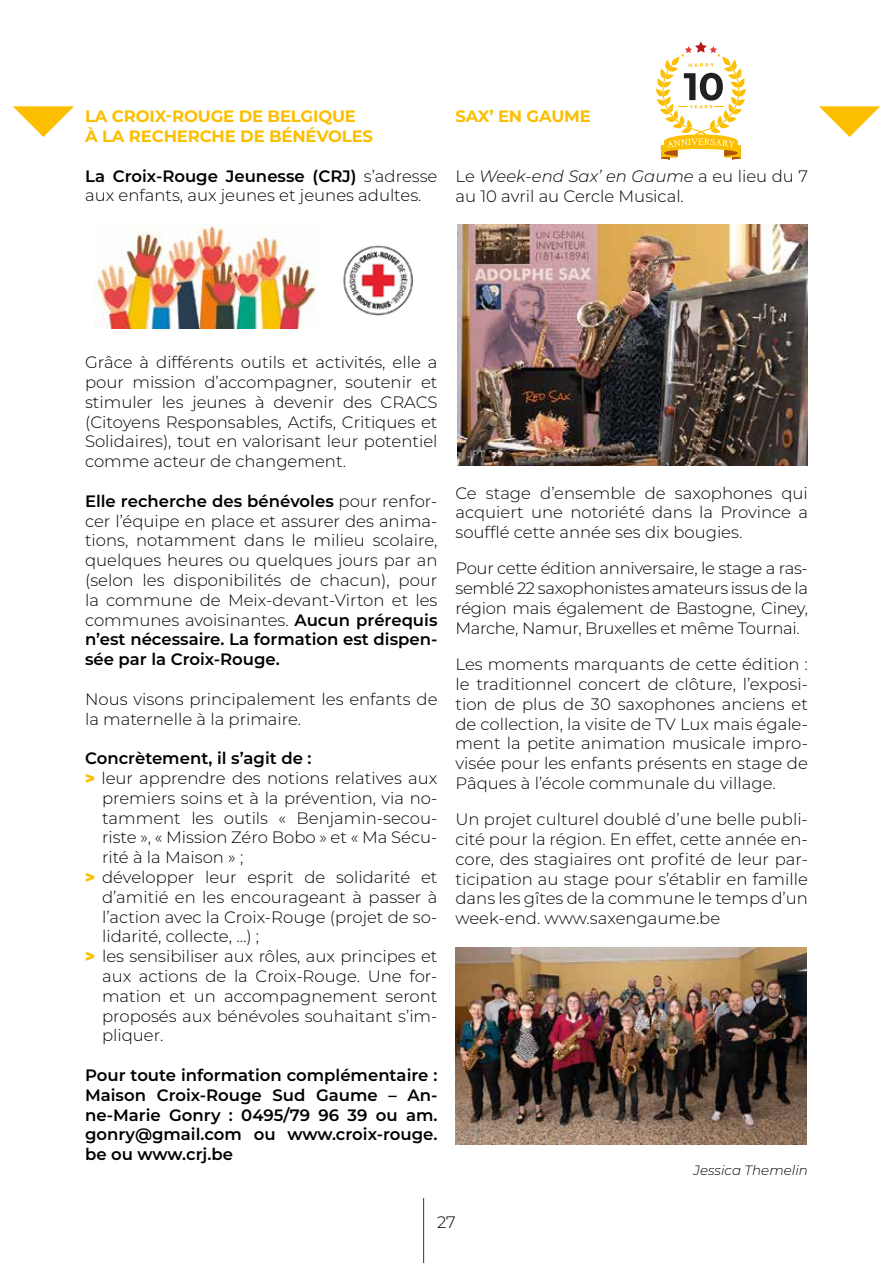
<style>
.page{position:relative;width:893px;height:1263px;background:#fff}
.page>*{position:absolute;margin:0;border:0;box-sizing:border-box;transform-origin:0 0}
.t1{font:300 16.5px/19.8px "Montserrat";color:#000;text-align:justify}
.t2{font:600 16.5px/19.8px "Montserrat";color:#000;text-align:justify}
.t3{font:700 16.5px/19.8px "Montserrat";letter-spacing:-.01em;color:#fcbf00}
.t4{font:italic 300 13.5px "Montserrat";color:#000}
.s1{font-weight:600}
.s2{font-style:italic}
.s3{font-weight:900;font-size:16.2px;color:#fcbf00}
</style>
<div class="page">
<hr style="left:423px;top:1198px;width:1px;height:65px;background:#004283">
<img style="left:94px;top:225px;width:224px;height:103px">
<img style="left:455px;top:947px;width:351px;height:198px">
<svg style="left:819px;top:106px;width:61px;height:31px"></svg>
<img style="left:457px;top:224px;width:351px;height:242px">
<img style="left:343px;top:245px;width:70px;height:71px">
<svg style="left:13px;top:106px;width:61px;height:31px"></svg>
<svg style="left:656px;top:41px;width:90px;height:120px"></svg>
<p class="t3" style="left:85px;top:106px;width:290px">LA CROIX-ROUGE DE BELGIQUE<br>À LA RECHERCHE DE BÉNÉVOLES</p>
<p class="t1" style="left:85px;top:165px;width:354px"><span class="s1">La Croix-Rouge Jeunesse (CRJ)</span> s’adresse aux enfants, aux jeunes et jeunes adultes.</p>
<p class="t3" style="left:455px;top:106px;width:137px">SAX’ EN GAUME</p>
<p class="t1" style="left:455px;top:165px;width:354px">Le <span class="s2">Week-end Sax’ en Gaume</span> a eu lieu du 7 au 10 avril au Cercle Musical.</p>
<p class="t1" style="left:85px;top:352px;width:354px">Grâce à différents outils et activités, elle a pour mission d’accompagner, soutenir et stimuler les jeunes à devenir des CRACS (Citoyens Responsables, Actifs, Critiques et Solidaires), tout en valorisant leur potentiel comme acteur de changement.</p>
<p class="t1" style="left:85px;top:490px;width:354px"><span class="s1">Elle recherche des bénévoles</span> pour renfor&shy;cer l’équipe en place et assurer des anima&shy;tions, notamment dans le milieu scolaire, quelques heures ou quelques jours par an (selon les disponibilités de chacun), pour la commune de Meix-devant-Virton et les communes avoisinantes. <span class="s1">Aucun prérequis n’est nécessaire. La formation est dispen&shy;sée par la Croix-Rouge.</span></p>
<p class="t1" style="left:85px;top:688px;width:354px">Nous visons principalement les enfants de la maternelle à la primaire.</p>
<p class="t2" style="left:85px;top:748px;width:228px">Concrètement, il s’agit de :</p>
<p class="t1" style="left:85px;top:768px;width:354px"><span class="s3">&gt;</span> leur apprendre des notions relatives aux</p>
<p class="t1" style="left:102px;top:787px;width:337px">premiers soins et à la prévention, via no-</p>
<p class="t1" style="left:102px;top:807px;width:337px">tamment les outils « Benjamin-secou-</p>
<p class="t1" style="left:102px;top:827px;width:337px">riste », « Mission Zéro Bobo » et « Ma Sécu-</p>
<p class="t1" style="left:102px;top:847px;width:143px">rité à la Maison » ;</p>
<p class="t1" style="left:85px;top:867px;width:354px"><span class="s3">&gt;</span> développer leur esprit de solidarité et</p>
<p class="t1" style="left:102px;top:886px;width:337px">d’amitié en les encourageant à passer à</p>
<p class="t1" style="left:102px;top:906px;width:337px">l’action avec la Croix-Rouge (projet de so-</p>
<p class="t1" style="left:102px;top:926px;width:159px">lidarité, collecte, …) ;</p>
<p class="t1" style="left:85px;top:946px;width:354px"><span class="s3">&gt;</span> les sensibiliser aux rôles, aux principes et</p>
<p class="t1" style="left:102px;top:966px;width:337px">aux actions de la Croix-Rouge. Une for-</p>
<p class="t1" style="left:102px;top:985px;width:337px">mation et un accompagnement seront</p>
<p class="t1" style="left:102px;top:1005px;width:337px">proposés aux bénévoles souhaitant s’im-</p>
<p class="t1" style="left:102px;top:1025px;width:63px">pliquer.</p>
<p class="t2" style="left:85px;top:1064px;width:354px">Pour toute information complémentaire :<br>Maison Croix-Rouge Sud Gaume – An&shy;ne-Marie Gonry : 0495/79 96 39 ou am. gonry@gmail.com ou www.croix-rouge. be ou www.crj.be</p>
<p class="t1" style="left:455px;top:482px;width:354px">Ce stage d’ensemble de saxophones qui acquiert une notoriété dans la Province a soufflé cette année ses dix bougies.</p>
<p class="t1" style="left:455px;top:558px;width:354px">Pour cette édition anniversaire, le stage a ras&shy;semblé 22 saxophonistes amateurs issus de la région mais également de Bastogne, Ciney, Marche, Namur, Bruxelles et même Tournai.</p>
<p class="t1" style="left:455px;top:654px;width:354px">Les moments marquants de cette édition : le traditionnel concert de clôture, l’exposi&shy;tion de plus de 30 saxophones anciens et de collection, la visite de TV Lux mais égale&shy;ment la petite animation musicale impro&shy;visée pour les enfants présents en stage de Pâques à l’école communale du village.</p>
<p class="t1" style="left:455px;top:809px;width:354px">Un projet culturel doublé d’une belle publi&shy;cité pour la région. En effet, cette année en&shy;core, des stagiaires ont profité de leur par&shy;ticipation au stage pour s’établir en famille dans les gîtes de la commune le temps d’un week-end. www.saxengaume.be</p>
<p class="t4" style="left:693px;top:1161px;width:116px">Jessica Themelin</p>
<p class="t1" style="left:437px;top:1212px;width:20px">27</p>
</div>
